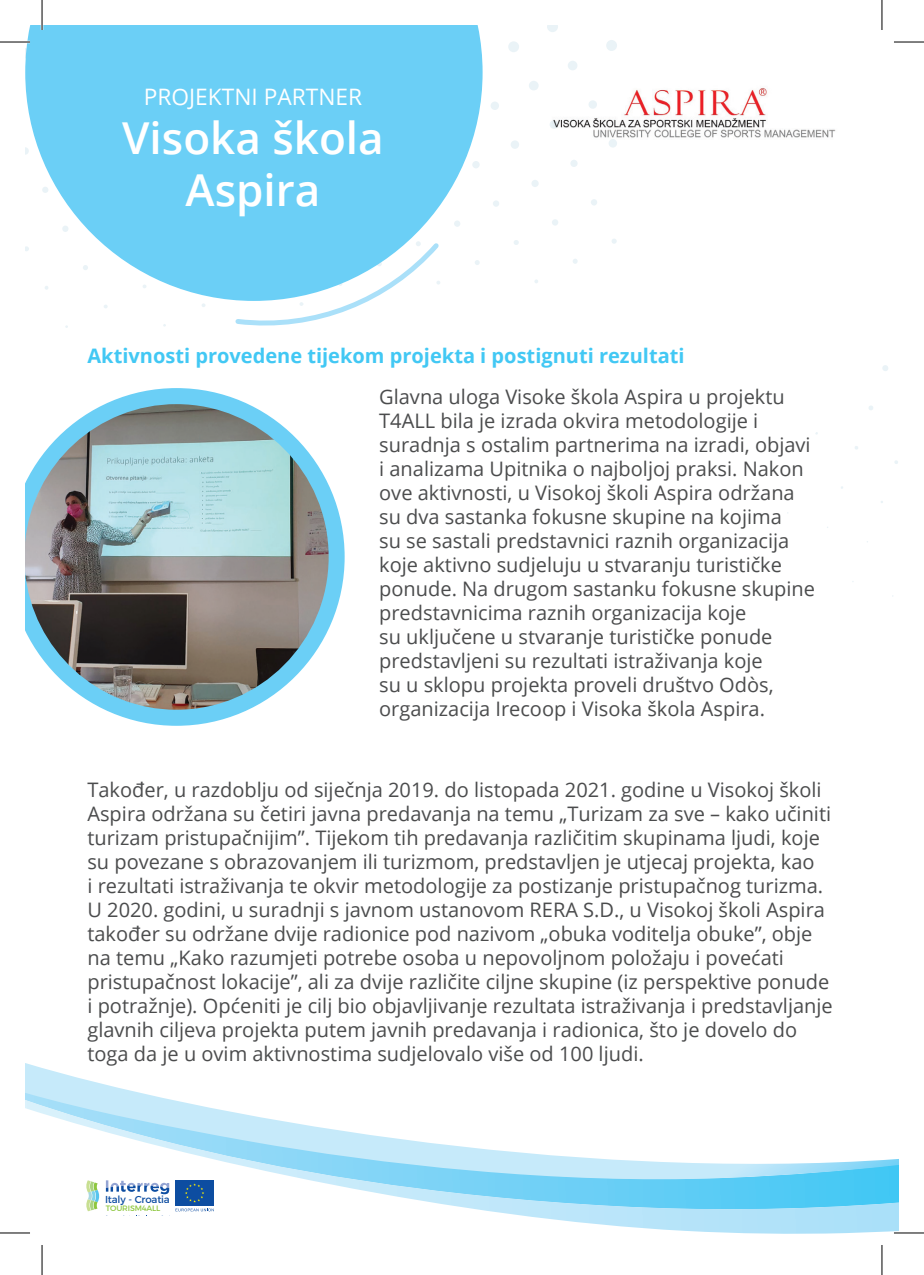
<style>
.page{position:relative;width:924px;height:1275px;background:#fff}
.page>*{position:absolute;margin:0;border:0;box-sizing:border-box;transform-origin:0 0}
.t1{font:600 44px "Open Sans";color:#fff}
.t2{font:22.6px "Open Sans";color:#fff}
.t3{font:20px/24px "Open Sans";color:#4b4c4d}
.t4{font:700 20px "Open Sans";color:#42c8f4}
.t5{font:10.2px "Montserrat";letter-spacing:-.02em;color:#0d4da1}
.t6{font:7.8px "Montserrat";letter-spacing:-.02em;color:#8ec740}
</style>
<div class="page">
<svg style="left:869px;top:406px;width:4px;height:4px"></svg>
<svg style="left:882px;top:365px;width:6px;height:6px"></svg>
<div style="left:606px;top:40px;width:10px;height:11px;background:#eaf3f7;border-radius:50%"></div>
<div style="left:567px;top:61px;width:10px;height:9px;background:#eaf3f7;border-radius:50%"></div>
<svg style="left:547px;top:25px;width:11px;height:7px"></svg>
<svg style="left:612px;top:239px;width:4px;height:5px"></svg>
<div style="left:590px;top:199px;width:7px;height:7px;background:#eaf3f7;border-radius:50%"></div>
<div style="left:570px;top:160px;width:7px;height:7px;background:#eaf3f7;border-radius:50%"></div>
<div style="left:528px;top:81px;width:10px;height:9px;background:#eaf3f7;border-radius:50%"></div>
<div style="left:508px;top:41px;width:11px;height:11px;background:#eaf3f7;border-radius:50%"></div>
<svg style="left:573px;top:259px;width:4px;height:5px"></svg>
<div style="left:551px;top:219px;width:7px;height:7px;background:#eaf3f7;border-radius:50%"></div>
<div style="left:531px;top:180px;width:7px;height:7px;background:#eaf3f7;border-radius:50%"></div>
<div style="left:510px;top:140px;width:9px;height:9px;background:#eaf3f7;border-radius:50%"></div>
<div style="left:490px;top:101px;width:9px;height:9px;background:#eaf3f7;border-radius:50%"></div>
<svg style="left:514px;top:240px;width:4px;height:5px"></svg>
<svg style="left:492px;top:200px;width:7px;height:7px"></svg>
<svg style="left:235px;top:301px;width:133px;height:25px"></svg>
<svg style="left:25px;top:25px;width:457px;height:276px;fill:#6bcff6"></svg>
<img style="left:550px;top:88px;width:286px;height:58px">
<svg style="left:103px;top:388px;width:241px;height:338px"></svg>
<img style="left:25px;top:404px;width:303px;height:305px">
<svg style="left:25px;top:1063px;width:142px;height:36px"></svg>
<svg style="left:25px;top:1099px;width:873px;height:135px"></svg>
<hr style="left:0;top:41px;width:30px;height:2px;background:#fff">
<hr style="left:0;top:1231px;width:30px;height:3px;background:#fff">
<hr style="left:893px;top:1231px;width:30px;height:3px;background:#fff">
<hr style="left:41px;top:0;width:2px;height:30px;background:#fff">
<hr style="left:0;top:42px;width:30px;height:1px;background:#000">
<hr style="left:893px;top:42px;width:30px;height:1px;background:#000">
<hr style="left:0;top:1232px;width:30px;height:1px;background:#000">
<hr style="left:893px;top:1232px;width:30px;height:1px;background:#000">
<hr style="left:42px;top:0;width:1px;height:30px;background:#000">
<hr style="left:42px;top:1245px;width:1px;height:30px;background:#000">
<hr style="left:881px;top:0;width:1px;height:30px;background:#000">
<hr style="left:881px;top:1245px;width:1px;height:30px;background:#000">
<p class="t2" style="left:144px;top:82px;width:219px">PROJEKTNI PARTNER</p>
<p class="t1" style="left:122px;top:108px;width:263px">Visoka škola</p>
<p class="t1" style="left:185px;top:160px;width:136px">Aspira</p>
<p class="t4" style="left:87px;top:341px;width:598px">Aktivnosti provedene tijekom projekta i postignuti rezultati</p>
<p class="t3" style="left:379px;top:384px;width:437px">Glavna uloga Visoke škola Aspira u projektu T4ALL bila je izrada okvira metodologije i suradnja s ostalim partnerima na izradi, objavi i analizama Upitnika o najboljoj praksi. Nakon ove aktivnosti, u Visokoj školi Aspira održana su dva sastanka fokusne skupine na kojima<br>su se sastali predstavnici raznih organizacija koje aktivno sudjeluju u stvaranju turističke ponude. Na drugom sastanku fokusne skupine predstavnicima raznih organizacija koje<br>su uključene u stvaranje turističke ponude predstavljeni su rezultati istraživanja koje<br>su u sklopu projekta proveli društvo Odòs, organizacija Irecoop i Visoka škola Aspira.</p>
<p class="t3" style="left:87px;top:777px;width:746px">Također, u razdoblju od siječnja 2019. do listopada 2021. godine u Visokoj školi Aspira održana su četiri javna predavanja na temu „Turizam za sve – kako učiniti turizam pristupačnijim”. Tijekom tih predavanja različitim skupinama ljudi, koje su povezane s obrazovanjem ili turizmom, predstavljen je utjecaj projekta, kao<br>i rezultati istraživanja te okvir metodologije za postizanje pristupačnog turizma.<br>U 2020. godini, u suradnji s javnom ustanovom RERA S.D., u Visokoj školi Aspira također su održane dvije radionice pod nazivom „obuka voditelja obuke”, obje na temu „Kako razumjeti potrebe osoba u nepovoljnom položaju i povećati pristupačnost lokacije”, ali za dvije različite ciljne skupine (iz perspektive ponude i potražnje). Općeniti je cilj bio objavljivanje rezultata istraživanja i predstavljanje glavnih ciljeva projekta putem javnih predavanja i radionica, što je dovelo do toga da je u ovim aktivnostima sudjelovalo više od 100 ljudi.</p>
<p class="t5" style="left:105px;top:1191px;width:66px">Italy - Croatia</p>
<p class="t6" style="left:106px;top:1202px;width:56px">TOURISM4ALL</p>
</div>
